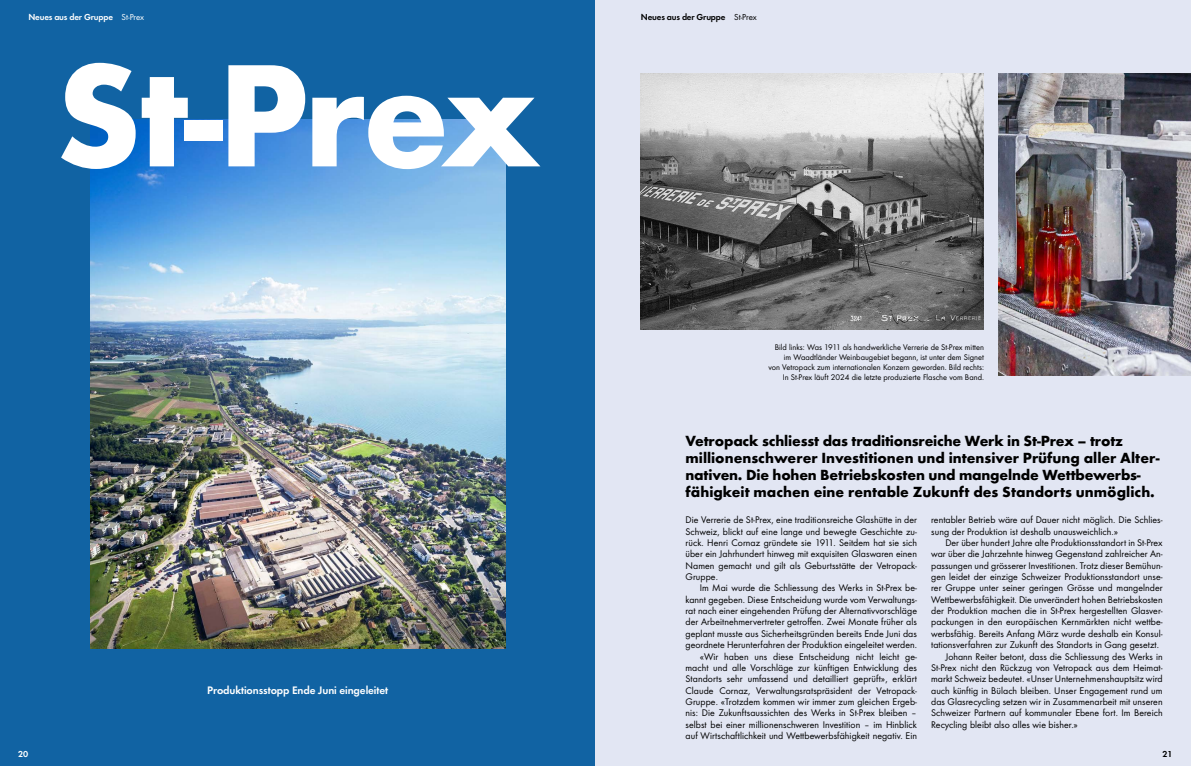
<style>
.page{position:relative;width:1191px;height:766px;background:#fff}
.page>*{position:absolute;margin:0;border:0;box-sizing:border-box;transform-origin:0 0}
.t1{font:700 151.5px "Futura";letter-spacing:-.025em;color:#fff}
.t2{font:700 15.2px/17px "Futura";color:#000}
.t3{font:11.2px "Futura Dem";letter-spacing:-.01em;color:#fff}
.t4{font:10px/11.3px "Futura Boo";letter-spacing:.005em;color:#000;text-align:justify}
.t5{font:9px "Futura Dem";letter-spacing:-.02em;color:#000}
.t6{font:9px "Futura Dem";letter-spacing:-.02em;color:#fff}
.t7{font:9px "Futura Boo";letter-spacing:-.005em;color:#fff}
.t8{font:9px "Futura Boo";letter-spacing:-.005em;color:#000}
.t9{font:8.5px/10px "Futura Boo";color:#000;text-align:right}
</style>
<div class="page">
<div style="left:0;top:0;width:596px;height:765px;background:#1163a3"></div>
<div style="left:595px;top:0;width:596px;height:765px;background:#e2e6f3"></div>
<img style="left:641px;top:73px;width:343px;height:256px">
<img style="left:90px;top:119px;width:415px;height:529px">
<img style="left:998px;top:73px;width:193px;height:302px">
<p class="t6" style="left:28px;top:11px;width:86px">Neues aus der Gruppe</p>
<p class="t5" style="left:641px;top:11px;width:86px">Neues aus der Gruppe</p>
<p class="t7" style="left:121px;top:11px;width:24px">St-Prex</p>
<p class="t8" style="left:734px;top:11px;width:24px">St-Prex</p>
<h1 class="t1" style="left:55px;top:22px;width:487px">St-Prex</h1>
<p class="t6" style="left:18px;top:748px;width:12px">20</p>
<p class="t3" style="left:207px;top:682px;width:182px">Produktionsstopp Ende Juni eingeleitet</p>
<p class="t9" style="left:768px;top:342px;width:217px">Bild links: Was 1911 als handwerkliche Verrerie de St-Prex mitten im Waadtländer Weinbaugebiet begann, ist unter dem Signet<br>von Vetropack zum internationalen Konzern geworden. Bild rechts:<br>In St-Prex läuft 2024 die letzte produzierte Flasche vom Band.</p>
<p class="t2" style="left:685px;top:432px;width:475px">Vetropack schliesst das traditionsreiche Werk in St-Prex – trotz millionenschwerer Investitionen und intensiver Prüfung aller Alter&shy;nativen. Die hohen Betriebskosten und mangelnde Wettbewerbs&shy;fähigkeit machen eine rentable Zukunft des Standorts unmöglich.</p>
<p class="t4" style="left:685px;top:514px;width:233px">Die Verrerie de St-Prex, eine traditionsreiche Glashütte in der Schweiz, blickt auf eine lange und bewegte Geschichte zu&shy;rück. Henri Cornaz gründete sie 1911. Seitdem hat sie sich über ein Jahrhundert hinweg mit exquisiten Glaswaren einen Namen gemacht und gilt als Geburtsstätte der Vetropack-Gruppe.</p>
<p class="t4" style="left:685px;top:582px;width:233px;text-align:right">Im Mai wurde die Schliessung des Werks in St-Prex be&shy;kannt gegeben. Diese Entscheidung wurde vom Verwaltungs&shy;rat nach einer eingehenden Prüfung der Alternativvorschläge der Arbeitnehmervertreter getroffen. Zwei Monate früher als geplant musste aus Sicherheitsgründen bereits Ende Juni das geordnete Herunterfahren der Produktion eingeleitet werden. «Wir haben uns diese Entscheidung nicht leicht ge&shy;macht und alle Vorschläge zur künftigen Entwicklung des Standorts sehr umfassend und detailliert geprüft», erklärt Claude Cornaz, Verwaltungsratspräsident der Vetropack-Gruppe. «Trotzdem kommen wir immer zum gleichen Ergeb&shy;nis: Die Zukunftsaussichten des Werks in St-Prex bleiben – selbst bei einer millionenschweren Investition – im Hinblick auf Wirtschaftlichkeit und Wettbewerbsfähigkeit negativ. Ein</p>
<p class="t4" style="left:931px;top:514px;width:233px">rentabler Betrieb wäre auf Dauer nicht möglich. Die Schlies&shy;sung der Produktion ist deshalb unausweichlich.»</p>
<p class="t4" style="left:945px;top:537px;width:219px">Der über hundert Jahre alte Produktionsstandort in St-Prex</p>
<p class="t4" style="left:931px;top:548px;width:233px">war über die Jahrzehnte hinweg Gegenstand zahlreicher An-</p>
<p class="t4" style="left:931px;top:559px;width:233px">passungen und grösserer Investitionen. Trotz dieser Bemühun-</p>
<p class="t4" style="left:931px;top:571px;width:233px">gen leidet der einzige Schweizer Produktionsstandort unse-</p>
<p class="t4" style="left:931px;top:582px;width:233px">rer Gruppe unter seiner geringen Grösse und mangelnder</p>
<p class="t4" style="left:931px;top:593px;width:233px">Wettbewerbsfähigkeit. Die unverändert hohen Betriebskosten</p>
<p class="t4" style="left:931px;top:605px;width:233px">der Produktion machen die in St-Prex hergestellten Glasver-</p>
<p class="t4" style="left:931px;top:616px;width:233px">packungen in den europäischen Kernmärkten nicht wettbe-</p>
<p class="t4" style="left:931px;top:627px;width:233px">werbsfähig. Bereits Anfang März wurde deshalb ein Konsul-</p>
<p class="t4" style="left:931px;top:639px;width:229px">tationsverfahren zur Zukunft des Standorts in Gang gesetzt.</p>
<p class="t4" style="left:945px;top:650px;width:219px">Johann Reiter betont, dass die Schliessung des Werks in</p>
<p class="t4" style="left:931px;top:661px;width:233px">St-Prex nicht den Rückzug von Vetropack aus dem Heimat-</p>
<p class="t4" style="left:931px;top:673px;width:233px">markt Schweiz bedeutet. «Unser Unternehmenshauptsitz wird</p>
<p class="t4" style="left:931px;top:684px;width:233px">auch künftig in Bülach bleiben. Unser Engagement rund um</p>
<p class="t4" style="left:931px;top:695px;width:233px">das Glasrecycling setzen wir in Zusammenarbeit mit unseren</p>
<p class="t4" style="left:931px;top:707px;width:233px">Schweizer Partnern auf kommunaler Ebene fort. Im Bereich</p>
<p class="t4" style="left:931px;top:718px;width:148px">Recycling bleibt also alles wie bisher.»</p>
<p class="t5" style="left:1162px;top:748px;width:12px">21</p>
</div>
